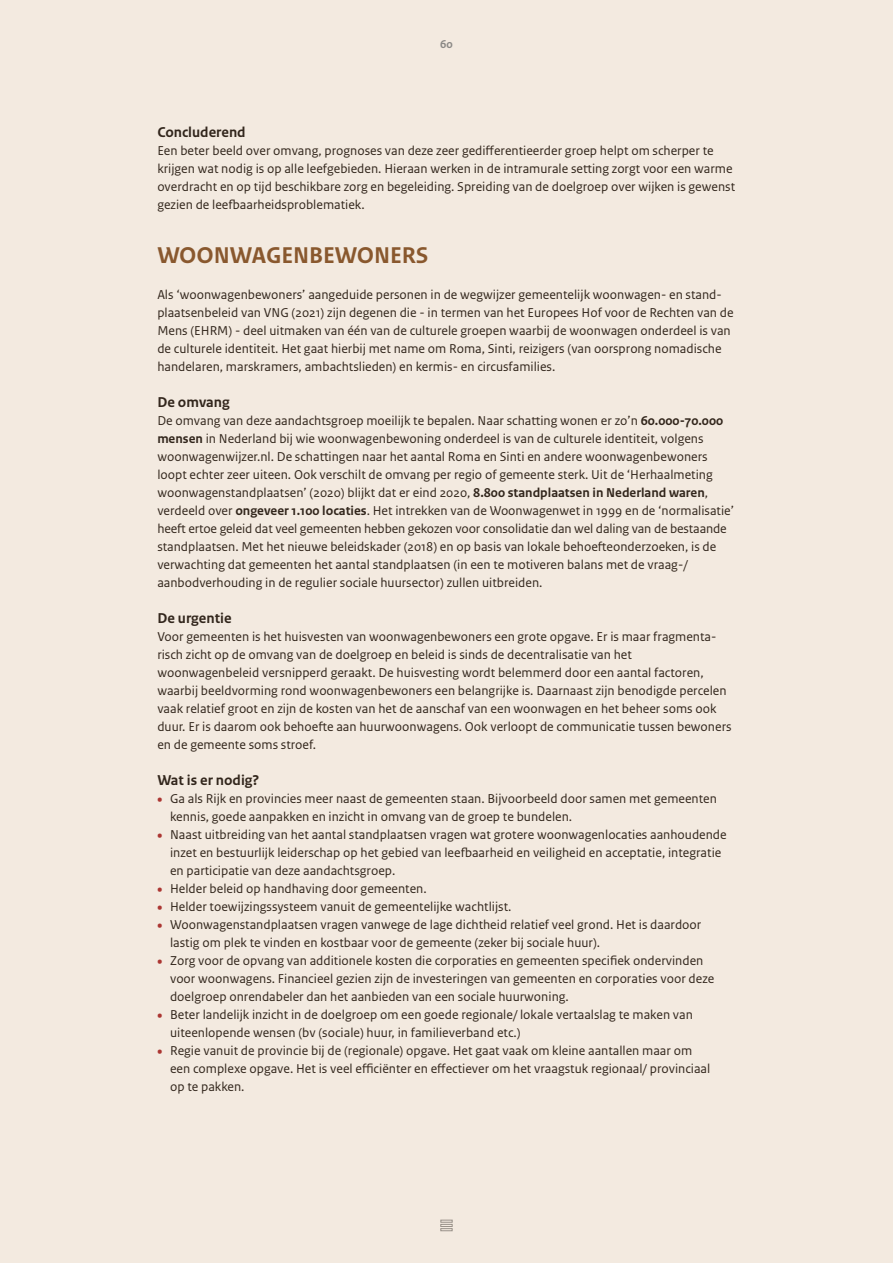
<style>
.page{position:relative;width:893px;height:1263px;background:#f3eae0}
.page>*{position:absolute;margin:0;border:0;box-sizing:border-box;transform-origin:0 0}
.i-P-Paragraaf_Kop{font:700 24px "Rijksoverheid Sans Text";color:#89582e}
.Alineakop_bijlagen{font:700 15px "Rijksoverheid Sans Text";color:#32261c}
._10_RO_Broodtekst_Sa{font:13.5px/18px "Rijksoverheid Sans Text";color:#32261c}
.t1{font:700 12px "Rijksoverheid Sans Text";color:#8b8986}
.s1{font-weight:700}
.s2{font-family:"Rijksoverheid Sans Heading";font-weight:700;font-size:18px;color:#ab3632}
</style>
<div class="page">
<svg style="left:441px;top:1220px;width:11px;height:11px"></svg>
<p class="t1" style="left:440px;top:37px;width:14px">60</p>
<p class="Alineakop_bijlagen" style="left:157px;top:124px;width:90px">Concluderend</p>
<p class="_10_RO_Broodtekst_Sa" style="left:157px;top:142px;width:579px">Een beter beeld over omvang, prognoses van deze zeer gedifferentieerder groep helpt om scherper te krijgen wat nodig is op alle leefgebieden. Hieraan werken in de intramurale setting zorgt voor een warme overdracht en op tijd beschikbare zorg en begeleiding. Spreiding van de doelgroep over wijken is gewenst gezien de leefbaarheidsproblematiek.</p>
<p class="i-P-Paragraaf_Kop" style="left:157px;top:242px;width:273px">WOONWAGENBEWONERS</p>
<p class="_10_RO_Broodtekst_Sa" style="left:157px;top:286px;width:578px">Als ‘woonwagenbewoners’ aangeduide personen in de wegwijzer gemeentelijk woonwagen- en stand&shy;plaatsenbeleid van VNG (2021) zijn degenen die - in termen van het Europees Hof voor de Rechten van de Mens (EHRM) - deel uitmaken van één van de culturele groepen waarbij de woonwagen onderdeel is van de culturele identiteit. Het gaat hierbij met name om Roma, Sinti, reizigers (van oorsprong nomadische handelaren, marskramers, ambachtslieden) en kermis- en circusfamilies.</p>
<p class="Alineakop_bijlagen" style="left:157px;top:394px;width:74px">De omvang</p>
<p class="_10_RO_Broodtekst_Sa" style="left:157px;top:412px;width:578px">De omvang van deze aandachtsgroep moeilijk te bepalen. Naar schatting wonen er zo’n <span class="s1">60.000-70.000 mensen</span> in Nederland bij wie woonwagenbewoning onderdeel is van de culturele identiteit, volgens woonwagenwijzer.nl. De schattingen naar het aantal Roma en Sinti en andere woonwagenbewoners loopt echter zeer uiteen. Ook verschilt de omvang per regio of gemeente sterk. Uit de ‘Herhaalmeting woonwagenstandplaatsen’ (2020) blijkt dat er eind 2020, <span class="s1">8.800 standplaatsen in Nederland waren</span>, verdeeld over <span class="s1">ongeveer 1.100 locaties</span>. Het intrekken van de Woonwagenwet in 1999 en de ‘normalisatie’ heeft ertoe geleid dat veel gemeenten hebben gekozen voor consolidatie dan wel daling van de bestaande standplaatsen. Met het nieuwe beleidskader (2018) en op basis van lokale behoefteonderzoeken, is de verwachting dat gemeenten het aantal standplaatsen (in een te motiveren balans met de vraag-/ aanbodverhouding in de regulier sociale huursector) zullen uitbreiden.</p>
<p class="Alineakop_bijlagen" style="left:157px;top:610px;width:76px">De urgentie</p>
<p class="_10_RO_Broodtekst_Sa" style="left:157px;top:628px;width:576px">Voor gemeenten is het huisvesten van woonwagenbewoners een grote opgave. Er is maar fragmenta&shy;risch zicht op de omvang van de doelgroep en beleid is sinds de decentralisatie van het woonwagenbeleid versnipperd geraakt. De huisvesting wordt belemmerd door een aantal factoren, waarbij beeldvorming rond woonwagenbewoners een belangrijke is. Daarnaast zijn benodigde percelen vaak relatief groot en zijn de kosten van het de aanschaf van een woonwagen en het beheer soms ook duur. Er is daarom ook behoefte aan huurwoonwagens. Ook verloopt de communicatie tussen bewoners en de gemeente soms stroef.</p>
<p class="Alineakop_bijlagen" style="left:157px;top:772px;width:104px">Wat is er nodig?</p>
<p class="_10_RO_Broodtekst_Sa" style="left:170px;top:790px;width:548px;text-indent:-13px"><span class="s2">•</span> Ga als Rijk en provincies meer naast de gemeenten staan. Bijvoorbeeld door samen met gemeenten kennis, goede aanpakken en inzicht in omvang van de groep te bundelen.</p>
<p class="_10_RO_Broodtekst_Sa" style="left:170px;top:826px;width:558px;text-indent:-13px"><span class="s2">•</span> Naast uitbreiding van het aantal standplaatsen vragen wat grotere woonwagenlocaties aanhoudende inzet en bestuurlijk leiderschap op het gebied van leefbaarheid en veiligheid en acceptatie, integratie en participatie van deze aandachtsgroep.</p>
<p class="_10_RO_Broodtekst_Sa" style="left:157px;top:880px;width:271px"><span class="s2">•</span> Helder beleid op handhaving door gemeenten.</p>
<p class="_10_RO_Broodtekst_Sa" style="left:157px;top:898px;width:356px"><span class="s2">•</span> Helder toewijzingssysteem vanuit de gemeentelijke wachtlijst.</p>
<p class="_10_RO_Broodtekst_Sa" style="left:170px;top:916px;width:533px;text-indent:-13px"><span class="s2">•</span> Woonwagenstandplaatsen vragen vanwege de lage dichtheid relatief veel grond. Het is daardoor lastig om plek te vinden en kostbaar voor de gemeente (zeker bij sociale huur).</p>
<p class="_10_RO_Broodtekst_Sa" style="left:170px;top:952px;width:546px;text-indent:-13px"><span class="s2">•</span> Zorg voor de opvang van additionele kosten die corporaties en gemeenten specifiek ondervinden voor woonwagens. Financieel gezien zijn de investeringen van gemeenten en corporaties voor deze doelgroep onrendabeler dan het aanbieden van een sociale huurwoning.</p>
<p class="_10_RO_Broodtekst_Sa" style="left:170px;top:1006px;width:524px;text-indent:-13px"><span class="s2">•</span> Beter landelijk inzicht in de doelgroep om een goede regionale/ lokale vertaalslag te maken van uiteenlopende wensen (bv (sociale) huur, in familieverband etc.)</p>
<p class="_10_RO_Broodtekst_Sa" style="left:170px;top:1042px;width:542px;text-indent:-13px"><span class="s2">•</span> Regie vanuit de provincie bij de (regionale) opgave. Het gaat vaak om kleine aantallen maar om een complexe opgave. Het is veel efficiënter en effectiever om het vraagstuk regionaal/ provinciaal op te pakken.</p>
</div>
